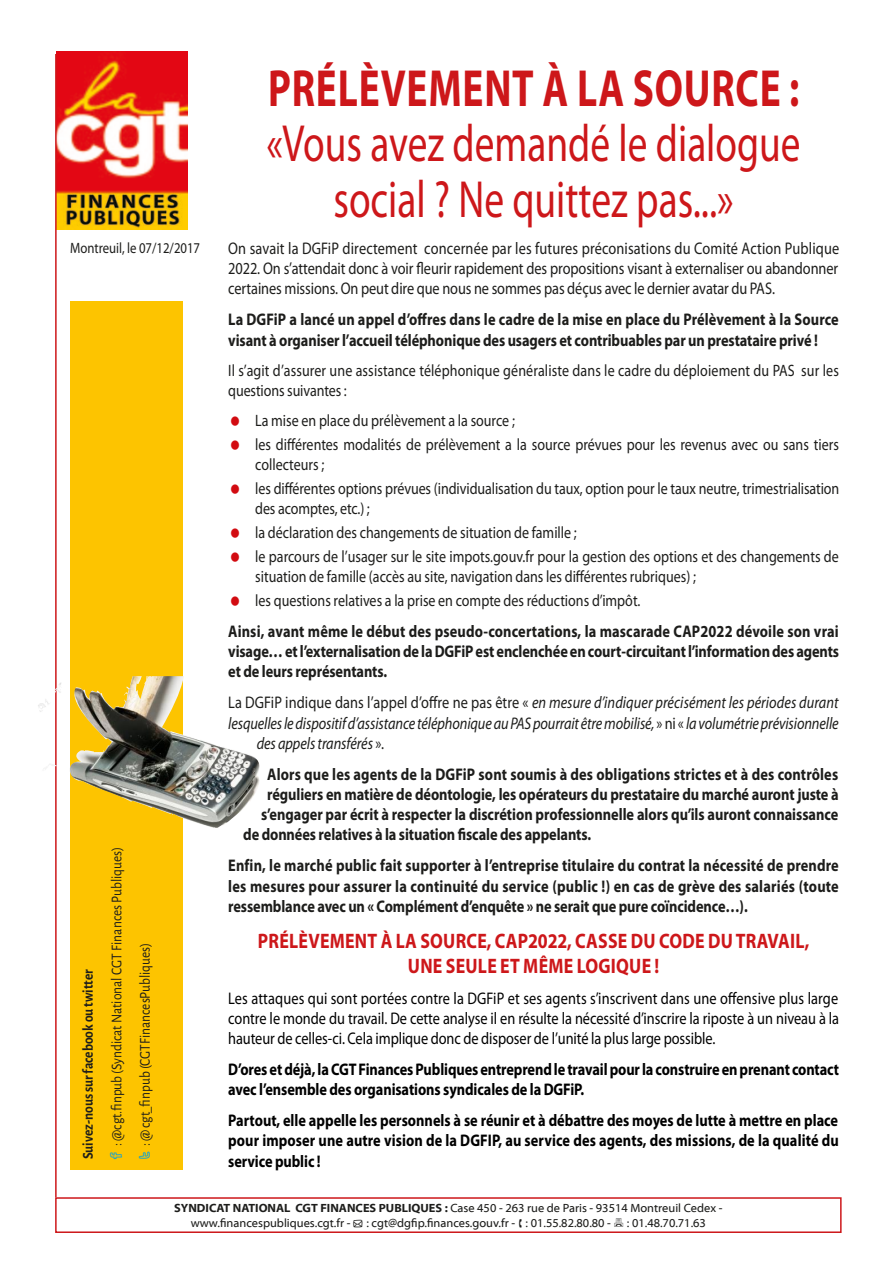
<style>
.page{position:relative;width:893px;height:1263px;background:#fff}
.page>*{position:absolute;margin:0;border:0;box-sizing:border-box;transform-origin:0 0}
.t1{font:52.5px/55.5px "Myriad Pro";color:#cd171a;text-align:center;scale:.75 1}
.t2{font:700 21px/25.2px "Myriad Pro";letter-spacing:.015em;color:#cd171a;text-align:center;scale:.85 1}
.t3{font:700 16.8px/20.2px "Myriad Pro";letter-spacing:-.005em;color:#1d1d1b;text-align:justify;scale:.85 1}
.Corps{font:700 16.8px/20.2px "Myriad Pro";letter-spacing:-.005em;color:#000;scale:.85 1}
.t4{font:16.8px/20.2px "Myriad Pro";letter-spacing:-.005em;color:#1d1d1b;text-align:justify;scale:.85 1}
.Corps-2{font:16.8px/20.2px "Myriad Pro";letter-spacing:-.005em;color:#000;text-align:justify;scale:.85 1}
.t5{font:italic 16.8px "Myriad Pro";letter-spacing:-.01em;color:#1d1d1b;scale:.85 1}
.t6{font:16.5px/19.8px "Myriad Pro";color:#1d1d1b;scale:.85 1}
.Style_de_paragraphe{font:15px "Alegreya Sans";color:#1d1d1b;scale:.9 1}
.Style_de_paragraphe-2{font:700 15px "Alegreya Sans";color:#1d1d1b;scale:.9 1}
.puces_noire_copie_2{font:15px "Myriad Pro";color:#1d1d1b;scale:.85 1}
.t7{font:12px/14.4px "Myriad Web Pro";color:#1d1d1b}
.s1{font-weight:700}
.s2{font-style:normal}
</style>
<div class="page">
<img style="left:57px;top:51px;width:131px;height:178px">
<div style="left:55px;top:1197px;width:787px;height:36px;border:2px solid #cd171a"></div>
<hr style="left:55px;top:54px;width:2px;height:1143px;background:#cd171a">
<div style="left:70px;top:301px;width:113px;height:868px;background:#fdc400"></div>
<img style="left:38px;top:676px;width:222px;height:152px">
<p class="puces_noire_copie_2" style="left:70px;top:238px;width:154px">Montreuil, le 07/12/2017</p>
<p class="Style_de_paragraphe-2" style="left:77px;top:1159px;width:213px;rotate:-90deg">Suivez-nous sur facebook ou twitter</p>
<p class="Style_de_paragraphe" style="left:106px;top:1146px;width:333px;rotate:-90deg">: @cgt.finpub (Syndicat National CGT Finances Publiques)</p>
<p class="Style_de_paragraphe" style="left:135px;top:1146px;width:228px;rotate:-90deg">: @ cgt_finpub (CGTFinancesPubliques)</p>
<p class="t1" style="left:267px;top:60px;width:714px"><span class="s1">PRÉLÈVEMENT À LA SOURCE : </span>«Vous avez demandé le dialogue social ? Ne quittez pas...»</p>
<p class="t4" style="left:228px;top:238px;width:720px">On savait la DGFiP directement concernée par les futures préconisations du Comité Action Publique 2022. On s’attendait donc à voir fleurir rapidement des propositions visant à externaliser ou abandonner certaines missions. On peut dire que nous ne sommes pas déçus avec le dernier avatar du PAS.</p>
<p class="t3" style="left:228px;top:309px;width:720px">La DGFiP a lancé un appel d’offres dans le cadre de la mise en place du Prélèvement à la Source visant à organiser l’accueil téléphonique des usagers et contribuables par un prestataire privé !</p>
<p class="t6" style="left:228px;top:360px;width:720px">Il s’agit d’assurer une assistance téléphonique généraliste dans le cadre du déploiement du PAS sur les questions suivantes :</p>
<p class="t6" style="left:255px;top:411px;width:307px">La mise en place du prélèvement a la source ;</p>
<p class="t6" style="left:255px;top:435px;width:688px">les différentes modalités de prélèvement a la source prévues pour les revenus avec ou sans tiers collecteurs ;</p>
<p class="t6" style="left:255px;top:478px;width:689px">les différentes options prévues (individualisation du taux, option pour le taux neutre, trimestrialisation des acomptes, etc.) ;</p>
<p class="t6" style="left:255px;top:522px;width:380px">la déclaration des changements de situation de famille ;</p>
<p class="t6" style="left:255px;top:546px;width:688px">le parcours de l’usager sur le site impots.gouv.fr pour la gestion des options et des changements de situation de famille (accès au site, navigation dans les différentes rubriques) ;</p>
<p class="t6" style="left:255px;top:590px;width:455px">les questions relatives a la prise en compte des réductions d’impôt.</p>
<p class="t3" style="left:228px;top:620px;width:720px">Ainsi, avant même le début des pseudo-concertations, la mascarade CAP2022 dévoile son vrai visage… et l’externalisation de la DGFiP est enclenchée en court-circuitant l’information des agents et de leurs représentants.</p>
<p class="t5" style="left:228px;top:692px;width:720px"><span class="s2">La DGFiP indique dans l’appel d’offre ne pas être «</span> en mesure d’indiquer précisément les périodes durant</p>
<p class="t5" style="left:228px;top:712px;width:720px">lesquelles le dispositif d’assistance téléphonique au PAS pourrait être mobilisé, <span class="s2">» ni «</span> la volumétrie prévisionnelle</p>
<p class="t5" style="left:257px;top:733px;width:152px">des appels transférés <span class="s2">».</span></p>
<p class="t3" style="left:267px;top:763px;width:673px">Alors que les agents de la DGFiP sont soumis à des obligations strictes et à des contrôles</p>
<p class="t3" style="left:267px;top:783px;width:674px">réguliers en matière de déontologie, les opérateurs du prestataire du marché auront juste à</p>
<p class="t3" style="left:261px;top:804px;width:680px">s’engager par écrit à respecter la discrétion professionnelle alors qu’ils auront connaissance</p>
<p class="t3" style="left:243px;top:824px;width:411px">de données relatives à la situation fiscale des appelants.</p>
<p class="t3" style="left:228px;top:855px;width:720px">Enfin, le marché public fait supporter à l’entreprise titulaire du contrat la nécessité de prendre les mesures pour assurer la continuité du service (public !) en cas de grève des salariés (toute ressemblance avec un « Complément d’enquête » ne serait que pure coïncidence…).</p>
<p class="t2" style="left:258px;top:927px;width:650px">PRÉLÈVEMENT À LA SOURCE, CAP2022, CASSE DU CODE DU TRAVAIL,<br>UNE SEULE ET MÊME LOGIQUE !</p>
<p class="Corps-2" style="left:228px;top:988px;width:720px">Les attaques qui sont portées contre la DGFiP et ses agents s’inscrivent dans une offensive plus large contre le monde du travail. De cette analyse il en résulte la nécessité d’inscrire la riposte à un niveau à la hauteur de celles-ci. Cela implique donc de disposer de l’unité la plus large possible.</p>
<p class="Corps" style="left:228px;top:1059px;width:720px">D’ores et déjà, la CGT Finances Publiques entreprend le travail pour la construire en prenant contact avec l’ensemble des organisations syndicales de la DGFiP.</p>
<p class="Corps" style="left:228px;top:1110px;width:720px;text-align:justify">Partout, elle appelle les personnels à se réunir et à débattre des moyes de lutte à mettre en place pour imposer une autre vision de la DGFIP, au service des agents, des missions, de la qualité du service public !</p>
<p class="t7" style="left:191px;top:1201px;width:533px;text-indent:-17px"><span class="s1">SYNDICAT NATIONAL CGT FINANCES PUBLIQUES :</span> Case 450 - 263 rue de Paris - 93514 Montreuil Cedex - www.financespubliques.cgt.fr - ● : cgt@dgfip.finances.gouv.fr - : 01.55.82.80.80 -</p>
<p class="t7" style="left:627px;top:1216px;width:81px">: 01.48.70.71.63</p>
</div>
